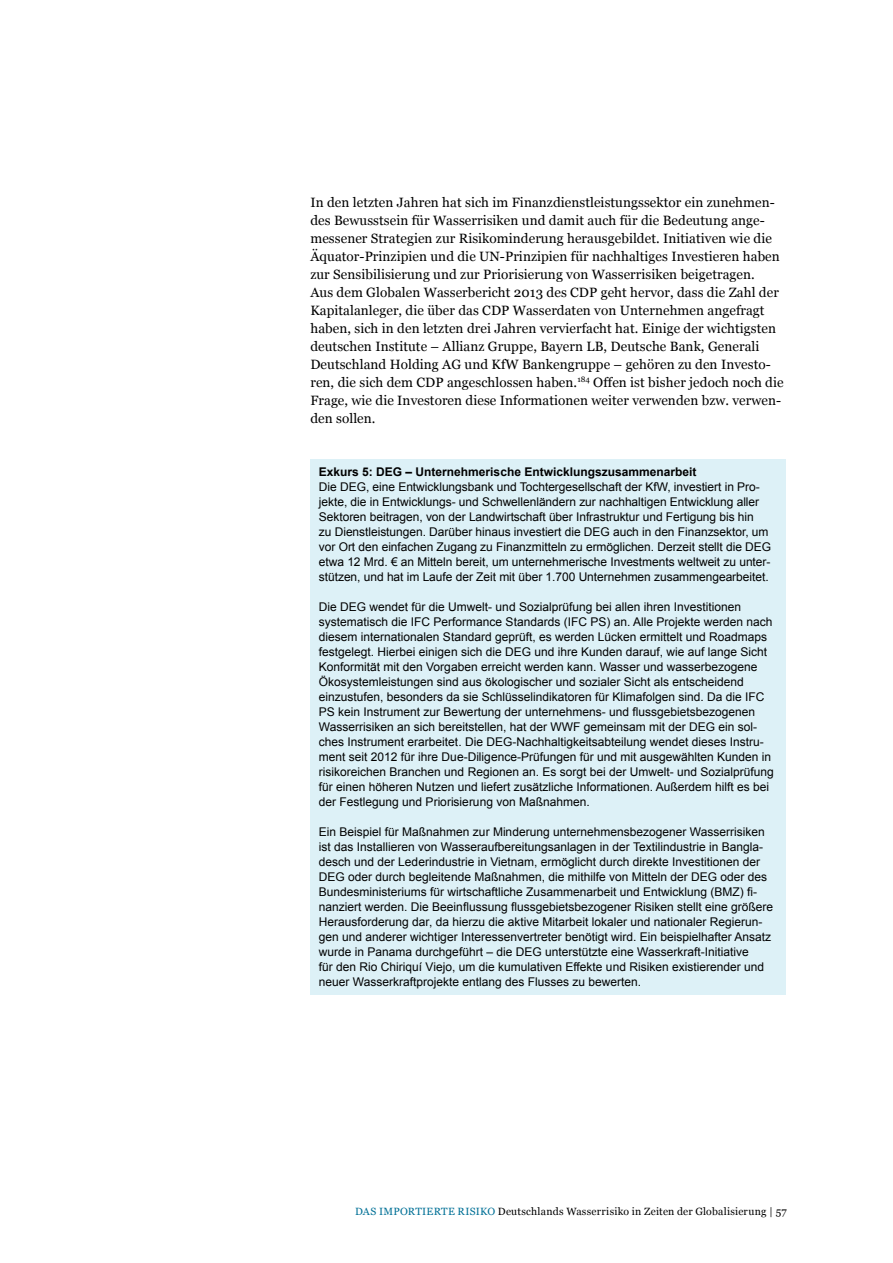
<style>
.page{position:relative;width:893px;height:1263px;background:#fff}
.page>*{position:absolute;margin:0;border:0;box-sizing:border-box;transform-origin:0 0}
.t1{font:13.5px/18px "Georgia";letter-spacing:.005em;color:#000}
.t2{font:12px/15px "Arial";color:#000}
.t3{font:700 12px "Arial";color:#000}
.t4{font:10.5px "Georgia";letter-spacing:.02em;color:#000}
.s1{color:#007096}
</style>
<div class="page">
<div style="left:310px;top:459px;width:476px;height:536px;background:#ddf1f7"></div>
<p class="t1" style="left:310px;top:193px;width:475px">In den letzten Jahren hat sich im Finanzdienstleistungssektor ein zunehmen&shy;des Bewusstsein für Wasserrisiken und damit auch für die Bedeutung ange&shy;messener Strategien zur Risikominderung herausgebildet. Initiativen wie die Äquator-Prinzipien und die UN-Prinzipien für nachhaltiges Investieren haben zur Sensibilisierung und zur Priorisierung von Wasserrisiken beigetragen.<br>Aus dem Globalen Wasserbericht 2013 des CDP geht hervor, dass die Zahl der Kapitalanleger, die über das CDP Wasserdaten von Unternehmen angefragt haben, sich in den letzten drei Jahren vervierfacht hat. Einige der wichtigsten deutschen Institute – Allianz Gruppe, Bayern LB, Deutsche Bank, Generali Deutschland Holding AG und KfW Bankengruppe – gehören zu den Investo&shy;ren, die sich dem CDP angeschlossen haben.<sup>184</sup> Offen ist bisher jedoch noch die Frage, wie die Investoren diese Informationen weiter verwenden bzw. verwen&shy;den sollen.</p>
<p class="t3" style="left:319px;top:464px;width:379px">Exkurs 5: DEG – Unternehmerische Entwicklungszusammenarbeit</p>
<p class="t2" style="left:319px;top:480px;width:454px">Die DEG, eine Entwicklungsbank und Tochtergesellschaft der KfW, investiert in Pro&shy;jekte, die in Entwicklungs- und Schwellenländern zur nachhaltigen Entwicklung aller Sektoren beitragen, von der Landwirtschaft über Infrastruktur und Fertigung bis hin<br>zu Dienstleistungen. Darüber hinaus investiert die DEG auch in den Finanzsektor, um vor Ort den einfachen Zugang zu Finanzmitteln zu ermöglichen. Derzeit stellt die DEG etwa 12 Mrd. € an Mitteln bereit, um unternehmerische Investments weltweit zu unter&shy;stützen, und hat im Laufe der Zeit mit über 1.700 Unternehmen zusammengearbeitet.</p>
<p class="t2" style="left:319px;top:600px;width:456px">Die DEG wendet für die Umwelt- und Sozialprüfung bei allen ihren Investitionen systematisch die IFC Performance Standards (IFC PS) an. Alle Projekte werden nach diesem internationalen Standard geprüft, es werden Lücken ermittelt und Roadmaps festgelegt. Hierbei einigen sich die DEG und ihre Kunden darauf, wie auf lange Sicht Konformität mit den Vorgaben erreicht werden kann. Wasser und wasserbezogene Ökosystemleistungen sind aus ökologischer und sozialer Sicht als entscheidend einzustufen, besonders da sie Schlüsselindikatoren für Klimafolgen sind. Da die IFC PS kein Instrument zur Bewertung der unternehmens- und flussgebietsbezogenen Wasserrisiken an sich bereitstellen, hat der WWF gemeinsam mit der DEG ein sol&shy;ches Instrument erarbeitet. Die DEG-Nachhaltigkeitsabteilung wendet dieses Instru&shy;ment seit 2012 für ihre Due-Diligence-Prüfungen für und mit ausgewählten Kunden in risikoreichen Branchen und Regionen an. Es sorgt bei der Umwelt- und Sozialprüfung für einen höheren Nutzen und liefert zusätzliche Informationen. Außerdem hilft es bei der Festlegung und Priorisierung von Maßnahmen.</p>
<p class="t2" style="left:319px;top:825px;width:456px">Ein Beispiel für Maßnahmen zur Minderung unternehmensbezogener Wasserrisiken ist das Installieren von Wasseraufbereitungsanlagen in der Textilindustrie in Bangla&shy;desch und der Lederindustrie in Vietnam, ermöglicht durch direkte Investitionen der DEG oder durch begleitende Maßnahmen, die mithilfe von Mitteln der DEG oder des Bundesministeriums für wirtschaftliche Zusammenarbeit und Entwicklung (BMZ) fi&shy;nanziert werden. Die Beeinflussung flussgebietsbezogener Risiken stellt eine größere Herausforderung dar, da hierzu die aktive Mitarbeit lokaler und nationaler Regierun&shy;gen und anderer wichtiger Interessenvertreter benötigt wird. Ein beispielhafter Ansatz wurde in Panama durchgeführt – die DEG unterstützte eine Wasserkraft-Initiative<br>für den Rio Chiriquí Viejo, um die kumulativen Effekte und Risiken existierender und neuer Wasserkraftprojekte entlang des Flusses zu bewerten.</p>
<p class="t4" style="left:355px;top:1205px;width:433px"><span class="s1">DAS IMPORTIERTE RISIKO</span> Deutschlands Wasserrisiko in Zeiten der Globalisierung | 57</p>
</div>
